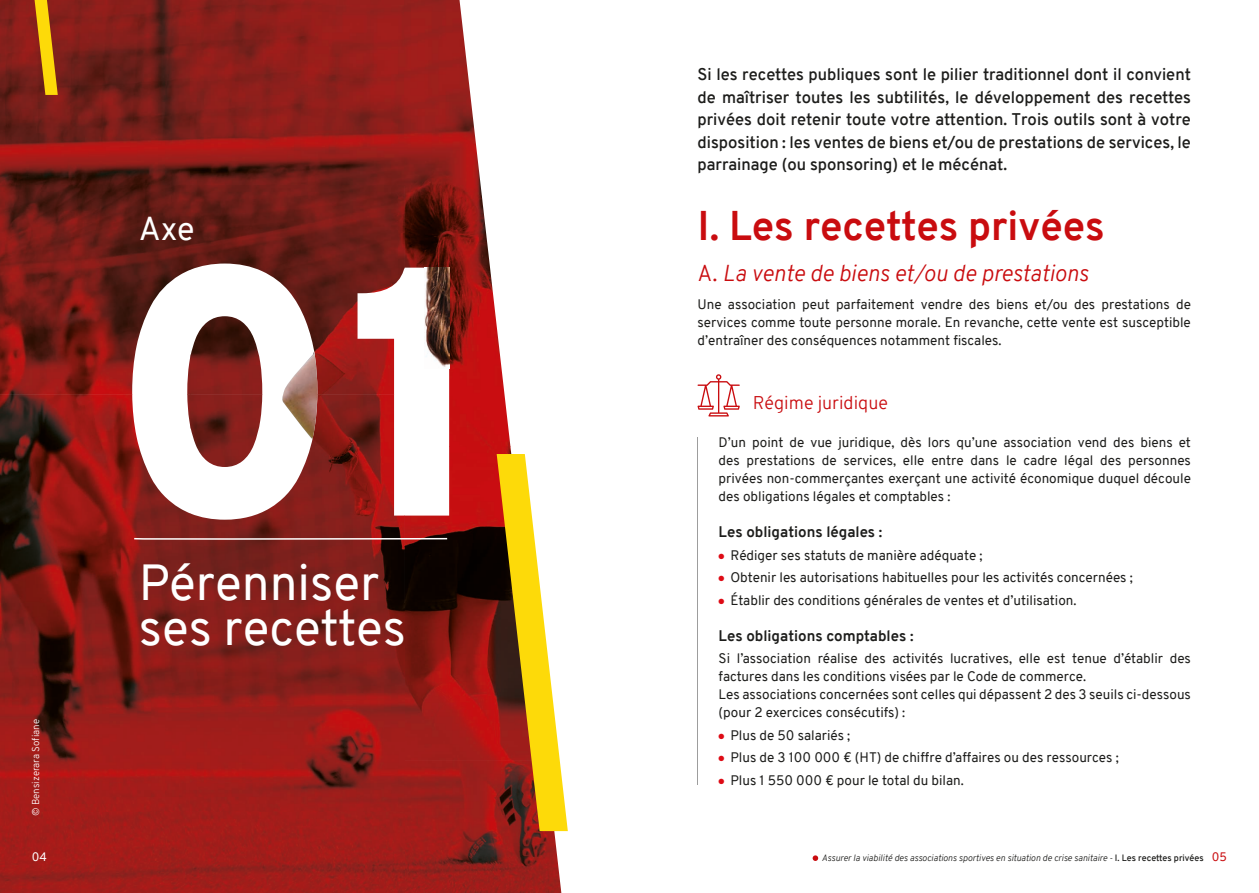
<style>
.page{position:relative;width:1259px;height:893px;background:#fff}
.page>*{position:absolute;margin:0;border:0;box-sizing:border-box;transform-origin:0 0}
.t1{font:49.5px/45px "Overpass";color:#fff}
.t2{font:700 40.5px "Overpass";letter-spacing:-.005em;color:#c90c0f}
.t3{font:32.4px "Overpass";color:#fff}
.t4{font:italic 300 22.5px "Overpass";color:#c90c0f}
.t5{font:300 18px "Overpass";color:#c90c0f}
.t6{font:600 16.5px/22.5px "Overpass";color:#1d1d1b;text-align:justify}
.t7{font:700 15px "Overpass";color:#1d1d1b}
.t8{font:13.5px/18px "Overpass";color:#1d1d1b;text-align:justify}
.t9{font:12px "Overpass";color:#fff}
.t10{font:300 9.75px "Overpass";color:#fff}
.t11{font:italic 300 9px "Overpass";color:#1d1d1b}
.s1{font-style:normal}
.s2{color:#de0b15}
.s3{font-weight:600;font-style:normal}
.s4{font-weight:400;font-style:normal;font-size:12px;color:#c90c0f}
</style>
<div class="page">
<img style="left:0;top:0;width:404px;height:893px">
<img style="left:404px;top:0;width:106px;height:447px">
<img style="left:404px;top:447px;width:108px;height:313px">
<img style="left:404px;top:760px;width:157px;height:133px">
<img style="left:282px;top:351px;width:35px;height:88px">
<img style="left:424px;top:268px;width:25px;height:100px">
<svg style="left:35px;top:0;width:23px;height:95px"></svg>
<svg style="left:497px;top:454px;width:71px;height:377px"></svg>
<svg style="left:133px;top:537px;width:316px;height:3px"></svg>
<svg style="left:812px;top:855px;width:6px;height:6px"></svg>
<svg style="left:697px;top:374px;width:43px;height:42px"></svg>
<hr style="left:697px;top:437px;width:1px;height:347px;background:#9d9d9d">
<h3 class="t3" style="left:139px;top:205px;width:57px">Axe</h3>
<p class="t10" style="left:29px;top:816px;width:98px;rotate:-90deg">© Bensizerara Sofiane</p>
<p class="t9" style="left:32px;top:848px;width:17px">04</p>
<h1 class="t1" style="left:139px;top:560px;width:269px">Pérenniser ses recettes</h1>
<p class="t6" style="left:697px;top:64px;width:495px">Si les recettes publiques sont le pilier traditionnel dont il convient de maîtriser toutes les subtilités, le développement des recettes privées doit retenir toute votre attention. Trois outils sont à votre disposition : les ventes de biens et/ou de prestations de services, le parrainage (ou sponsoring) et le mécénat.</p>
<h2 class="t2" style="left:697px;top:197px;width:409px">I. Les recettes privées</h2>
<h3 class="t4" style="left:697px;top:257px;width:392px"><span class="s1">A.</span> La vente de biens et/ou de prestations</h3>
<p class="t8" style="left:697px;top:296px;width:495px">Une association peut parfaitement vendre des biens et/ou des prestations de services comme toute personne morale. En revanche, cette vente est susceptible d’entraîner des conséquences notamment fiscales.</p>
<h3 class="t5" style="left:753px;top:390px;width:137px">Régime juridique</h3>
<p class="t8" style="left:718px;top:434px;width:474px">D’un point de vue juridique, dès lors qu’une association vend des biens et des prestations de services, elle entre dans le cadre légal des personnes privées non-commerçantes exerçant une activité économique duquel découle des obligations légales et comptables :</p>
<p class="t7" style="left:718px;top:521px;width:165px">Les obligations légales :</p>
<p class="t8" style="left:718px;top:546px;width:266px"><span class="s2">●</span> Rédiger ses statuts de manière adéquate ;</p>
<p class="t8" style="left:718px;top:569px;width:416px"><span class="s2">●</span> Obtenir les autorisations habituelles pour les activités concernées ;</p>
<p class="t8" style="left:718px;top:591px;width:360px"><span class="s2">●</span> Établir des conditions générales de ventes et d’utilisation.</p>
<p class="t7" style="left:718px;top:625px;width:196px">Les obligations comptables :</p>
<p class="t8" style="left:718px;top:650px;width:474px;text-align:left">Si l’association réalise des activités lucratives, elle est tenue d’établir des factures dans les conditions visées par le Code de commerce.<br>Les associations concernées sont celles qui dépassent 2 des 3 seuils ci-dessous (pour 2 exercices consécutifs) :</p>
<p class="t8" style="left:718px;top:726px;width:133px"><span class="s2">●</span> Plus de 50 salariés ;</p>
<p class="t8" style="left:718px;top:749px;width:402px"><span class="s2">●</span> Plus de 3 100 000 € (HT) de chiffre d’affaires ou des ressources ;</p>
<p class="t8" style="left:718px;top:771px;width:247px"><span class="s2">●</span> Plus 1 550 000 € pour le total du bilan.</p>
<p class="t11" style="left:822px;top:851px;width:407px">Assurer la viabilité des associations sportives en situation de crise sanitaire - <span class="s3">I. Les recettes privées</span> <span class="s4">05</span></p>
</div>
